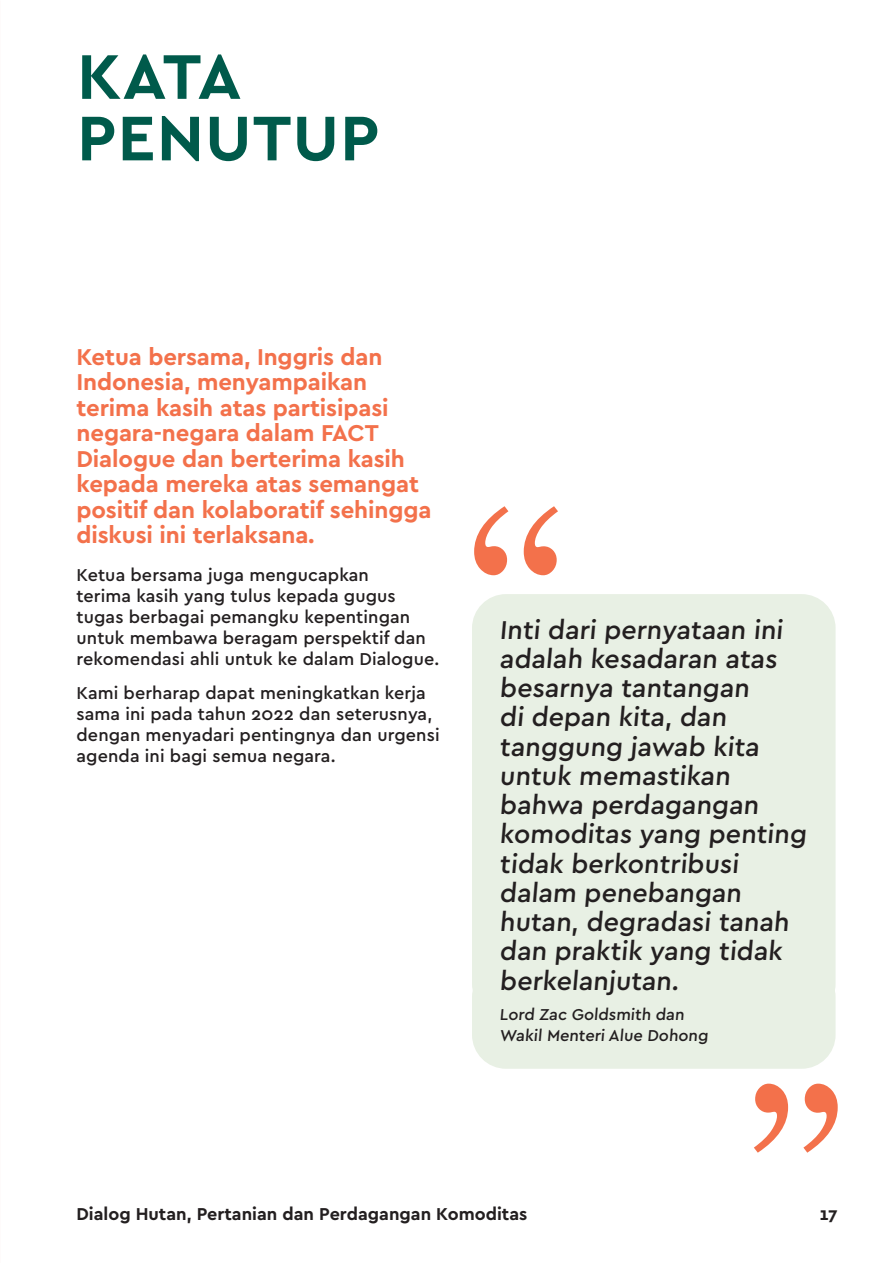
<style>
.page{position:relative;width:893px;height:1263px;background:#fff}
.page>*{position:absolute;margin:0;border:0;box-sizing:border-box;transform-origin:0 0}
.H1_Hdr_45_40_bold_D{font:700 66px/61.5px "Cera GR";letter-spacing:.02em;color:#005a4b}
.Pull_quote_BOX_20_18{font:500 27px/29.2px "Cera GR";color:#231f20}
.Intro_16_17_bold__4a{font:700 24px/25.5px "Cera GR";letter-spacing:-.005em;color:#f3714b}
.Body_12_12_medium{font:500 18px/21px "Cera GR";letter-spacing:.005em;color:#231f20}
.t1{font:700 18px "Cera GR";color:#231f20}
.Key_Facts_Source_BLK{font:500 16.5px/21px "Cera GR";color:#231f20}
</style>
<div class="page">
<div style="left:472px;top:594px;width:364px;height:424px;background:#e8f0e4;border-radius:34px"></div>
<div style="left:472px;top:963px;width:364px;height:106px;background:#e8f0e4;border-radius:34px"></div>
<svg style="left:474px;top:506px;width:84px;height:69px"></svg>
<svg style="left:754px;top:1084px;width:84px;height:69px"></svg>
<h1 class="H1_Hdr_45_40_bold_D" style="left:77px;top:46px;width:304px">KATA<br>PENUTUP</h1>
<h2 class="Intro_16_17_bold__4a" style="left:77px;top:344px;width:356px">Ketua bersama, Inggris dan<br>Indonesia, menyampaikan terima kasih atas partisipasi negara-negara dalam FACT<br>Dialogue dan berterima kasih kepada mereka atas semangat positif dan kolaboratif sehingga diskusi ini terlaksana.</h2>
<p class="Body_12_12_medium" style="left:77px;top:565px;width:364px">Ketua bersama juga mengucapkan<br>terima kasih yang tulus kepada gugus tugas berbagai pemangku kepentingan untuk membawa beragam perspektif dan rekomendasi ahli untuk ke dalam Dialogue.</p>
<p class="Body_12_12_medium" style="left:77px;top:682px;width:365px">Kami berharap dapat meningkatkan kerja sama ini pada tahun 2022 dan seterusnya, dengan menyadari pentingnya dan urgensi agenda ini bagi semua negara.</p>
<p class="Pull_quote_BOX_20_18" style="left:500px;top:615px;width:311px">Inti dari pernyataan ini adalah kesadaran atas besarnya tantangan<br>di depan kita, dan tanggung jawab kita untuk memastikan bahwa perdagangan komoditas yang penting tidak berkontribusi dalam penebangan hutan, degradasi tanah dan praktik yang tidak berkelanjutan.</p>
<p class="Key_Facts_Source_BLK" style="left:500px;top:1004px;width:212px">Lord Zac Goldsmith dan<br>Wakil Menteri Alue Dohong</p>
<p class="t1" style="left:77px;top:1204px;width:452px">Dialog Hutan, Pertanian dan Perdagangan Komoditas</p>
<p class="t1" style="left:819px;top:1204px;width:20px">17</p>
</div>
